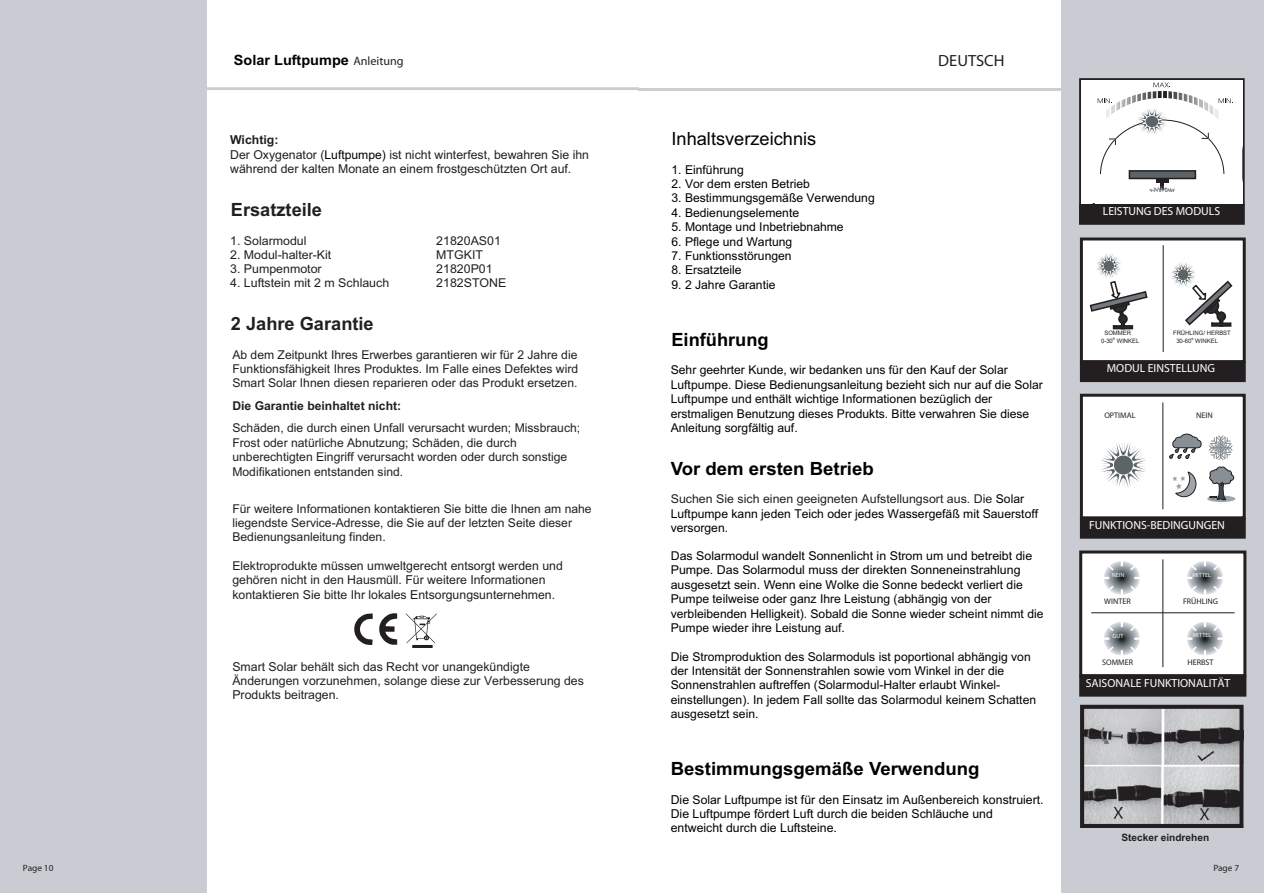
<style>
.page{position:relative;width:1264px;height:893px;background:#fff}
.page>*{position:absolute;margin:0;border:0;box-sizing:border-box;transform-origin:0 0}
.t1{font:700 18.15px "Arial";color:#000}
.t2{font:700 18.15px "Arial";color:#231f20}
.t3{font:18.15px "Arial";color:#000}
.t4{font:16.2px "Myriad";color:#231f20}
.t5{font:700 14.1px "Arial";color:#000}
.t6{font:12.3px/14.4px "Arial";color:#231f20}
.t7{font:12.3px/14.4px "Arial";color:#000}
.t8{font:12.15px/14.4px "Arial";color:#000}
.t9{font:12.15px/14.4px "Arial";color:#231f20}
.t10{font:11.7px "Myriad";color:#fff}
.t11{font:700 10.2px "Arial";color:#231f20}
.t12{font:9.15px "Myriad";color:#231f20}
.t13{font:8.1px "Myriad";color:#231f20}
.t14{font:6.15px/7.4px "Arial";color:#231f20}
.t15{font:6.15px "Myriad";color:#fff}
.s1{font-family:"Myriad";font-weight:400;font-size:12.15px;color:#231f20}
.s2{font-weight:700}
.s3{font-size:12.15px;color:#000}
.s4{font-size:12.15px}
.s5{color:#231f20}
.s6{font-size:5.85px}
</style>
<div class="page">
<div style="left:1061px;top:1px;width:203px;height:891px;background:#c9cdd3"></div>
<hr style="left:638px;top:88px;width:626px;height:3px;background:#c9cdd3">
<div style="left:0;top:0;width:206px;height:892px;background:#c9cdd3"></div>
<hr style="left:0;top:87px;width:638px;height:3px;background:#c9cdd3">
<img style="left:354px;top:613px;width:43px;height:32px">
<svg style="left:406px;top:613px;width:31px;height:30px"></svg>
<hr style="left:412px;top:644px;width:21px;height:3px;background:#231f20">
<div style="left:1080px;top:361px;width:166px;height:21px;border:2px solid #231f20"></div>
<div style="left:1081px;top:361px;width:164px;height:19px;background:#231f20"></div>
<div style="left:1082px;top:240px;width:161px;height:121px;background:#fff"></div>
<hr style="left:1162px;top:245px;width:2px;height:107px;background:#231f20">
<div style="left:1113px;top:325px;width:20px;height:4px;border:2px solid #231f20"></div>
<svg style="left:1089px;top:254px;width:59px;height:74px"></svg>
<svg style="left:1171px;top:262px;width:62px;height:64px"></svg>
<div style="left:1080px;top:237px;width:166px;height:126px;border:3px solid #231f20"></div>
<div style="left:1080px;top:205px;width:163px;height:18px;background:#231f20"></div>
<div style="left:1079px;top:204px;width:166px;height:21px;border:2px solid #231f20"></div>
<div style="left:1079px;top:78px;width:165px;height:127px;border:2px solid #231f20"></div>
<svg style="left:1081px;top:80px;width:161px;height:123px;background:#f0f0f0"></svg>
<div style="left:1081px;top:395px;width:163px;height:122px;background:#fff"></div>
<svg style="left:1207px;top:495px;width:28px;height:7px"></svg>
<svg style="left:1169px;top:433px;width:32px;height:26px"></svg>
<svg style="left:1209px;top:435px;width:24px;height:25px"></svg>
<svg style="left:1172px;top:471px;width:24px;height:26px"></svg>
<svg style="left:1209px;top:466px;width:25px;height:34px"></svg>
<div style="left:1080px;top:393px;width:166px;height:126px;border:3px solid #231f20"></div>
<div style="left:1081px;top:518px;width:163px;height:19px;background:#231f20"></div>
<div style="left:1080px;top:517px;width:166px;height:21px;border:2px solid #231f20"></div>
<svg style="left:1101px;top:443px;width:45px;height:44px"></svg>
<hr style="left:1162px;top:402px;width:1px;height:107px;background:#231f20">
<div style="left:1081px;top:552px;width:164px;height:123px;background:#fff"></div>
<div style="left:1079px;top:550px;width:167px;height:127px;border:3px solid #231f20"></div>
<div style="left:1080px;top:676px;width:165px;height:19px;background:#231f20"></div>
<div style="left:1079px;top:675px;width:167px;height:21px;border:2px solid #231f20"></div>
<hr style="left:1091px;top:612px;width:143px;height:1px;background:#231f20">
<hr style="left:1162px;top:559px;width:1px;height:107px;background:#231f20">
<svg style="left:1104px;top:561px;width:36px;height:34px"></svg>
<svg style="left:1187px;top:561px;width:36px;height:34px"></svg>
<svg style="left:1104px;top:622px;width:36px;height:34px"></svg>
<svg style="left:1187px;top:622px;width:36px;height:34px"></svg>
<img style="left:1085px;top:709px;width:153px;height:113px">
<div style="left:1080px;top:704px;width:163px;height:123px;border:4px solid #231f20"></div>
<p class="t5" style="left:234px;top:55px;width:171px">Solar Luftpumpe <span class="s1">Anleitung</span></p>
<p class="t6" style="left:230px;top:134px;width:360px"><span class="s2">Wichtig:<br></span>Der Oxygenator (<span class="s3">Luftpumpe)</span> ist nicht winterfest, bewahren Sie ihn während der kalten Monate an einem frostgeschützten Ort auf.</p>
<p class="t2" style="left:231px;top:203px;width:93px">Ersatzteile</p>
<p class="t9" style="left:230px;top:234px;width:78px">1. Solarmodul</p>
<p class="t9" style="left:436px;top:234px;width:66px">21820AS01</p>
<p class="t9" style="left:230px;top:248px;width:103px">2. Modul-halter-Kit</p>
<p class="t9" style="left:436px;top:248px;width:48px">MTGKIT</p>
<p class="t9" style="left:230px;top:263px;width:93px">3. Pumpenmotor</p>
<p class="t9" style="left:436px;top:263px;width:58px">21820P01</p>
<p class="t9" style="left:230px;top:277px;width:161px">4. Luftstein mit 2 m Schlauch</p>
<p class="t9" style="left:436px;top:277px;width:72px">2182STONE</p>
<p class="t2" style="left:231px;top:317px;width:144px">2 Jahre Garantie</p>
<p class="t9" style="left:232px;top:348px;width:347px;text-align:justify">Ab dem Zeitpunkt Ihres Erwerbes garantieren wir für 2 Jahre die Funktionsfähigkeit Ihres Produktes. Im Falle eines Defektes wird Smart Solar Ihnen diesen reparieren oder das Produkt ersetzen.</p>
<p class="t9" style="left:232px;top:395px;width:349px;line-height:22.5px"><span class="s2">Die Garantie beinhaltet nicht:<br></span>Schäden, die durch einen Unfall verursacht wurden; Missbrauch;</p>
<p class="t9" style="left:232px;top:436px;width:336px">Frost oder natürliche Abnutzung; Schäden, die durch unberechtigten Eingriff verursacht worden oder durch sonstige<br>Modifikationen entstanden sind.</p>
<p class="t9" style="left:232px;top:502px;width:361px">Für weitere Informationen kontaktieren Sie bitte die Ihnen am nahe liegendste Service-Adresse, die Sie auf der letzten Seite dieser<br>Bedienungsanleitung finden.</p>
<p class="t6" style="left:232px;top:559px;width:332px"><span class="s4">Elektroprodukte m</span>üssen umweltgerecht entsorgt werden und gehören nicht in den Hausmüll. Für weitere Informationen kontaktieren Sie bitte Ihr lokales Entsorgungsunternehmen.</p>
<p class="t6" style="left:232px;top:660px;width:353px">Smart Solar behält sich das Recht vor unangekündigte<br>Änderungen vorzunehmen, solange diese zur Verbesserung des<br>Produkts beitragen.</p>
<p class="t3" style="left:671px;top:132px;width:146px">Inhaltsverzeichnis</p>
<p class="t8" style="left:671px;top:163px;width:74px">1. Einführung</p>
<p class="t8" style="left:671px;top:178px;width:140px">2. Vor dem ersten Betrieb</p>
<p class="t8" style="left:671px;top:192px;width:205px">3. Bestimmungsgemäße Verwendung</p>
<p class="t8" style="left:671px;top:206px;width:129px">4. Bedienungselemente</p>
<p class="t8" style="left:671px;top:221px;width:174px">5. Montage und Inbetriebnahme</p>
<p class="t8" style="left:671px;top:235px;width:122px">6. Pflege und Wartung</p>
<p class="t8" style="left:671px;top:249px;width:122px">7. Funktionsstörungen</p>
<p class="t8" style="left:671px;top:264px;width:72px">8. Ersatzteile</p>
<p class="t8" style="left:671px;top:278px;width:106px">9. 2 Jahre Garantie</p>
<p class="t4" style="left:938px;top:54px;width:68px">DEUTSCH</p>
<p class="t1" style="left:671px;top:333px;width:99px">Einführung</p>
<p class="t8" style="left:671px;top:364px;width:374px">Sehr geehrter Kunde, wir bedanken uns für den Kauf der Solar Luftpumpe. Diese Bedienungsanleitung bezieht sich nur auf die Solar Luftpumpe und enthält wichtige Informationen bezüglich der erstmaligen Benutzung dieses Produkts. Bitte verwahren Sie diese Anleitung sorgfältig auf.</p>
<p class="t1" style="left:671px;top:461px;width:205px">Vor dem ersten Betrieb</p>
<p class="t8" style="left:671px;top:492px;width:369px"><span class="s5">Suchen Sie sich einen geeigneten Aufstellungsort aus. Die</span> Solar<br>Luftpumpe kann jeden Teich oder jedes Wassergefäß mit Sauerstoff versorgen.</p>
<p class="t8" style="left:671px;top:550px;width:374px">Das Solarmodul wandelt Sonnenlicht in Strom um und betreibt die Pumpe. Das Solarmodul muss der direkten Sonneneinstrahlung ausgesetzt sein. Wenn eine Wolke die Sonne bedeckt verliert die Pumpe teilweise oder ganz Ihre Leistung (abhängig von der verbleibenden Helligkeit). Sobald die Sonne wieder scheint nimmt die Pumpe wieder ihre Leistung auf.</p>
<p class="t8" style="left:671px;top:650px;width:367px">Die Stromproduktion des Solarmoduls ist poportional abhängig von der Intensität der Sonnenstrahlen sowie vom Winkel in der die Sonnenstrahlen auftreffen (Solarmodul-Halter erlaubt Winkel&shy;einstellungen). In jedem Fall sollte das Solarmodul keinem Schatten ausgesetzt sein.</p>
<p class="t1" style="left:671px;top:761px;width:310px">Bestimmungsgemäße Verwendung</p>
<p class="t7" style="left:671px;top:793px;width:374px">Die <span class="s4">Solar Luftpumpe</span> ist für den Einsatz im Außenbereich konstruiert.<br>Die Luftpumpe fördert Luft durch die beiden Schläuche und entweicht durch die Luftsteine.</p>
<p class="t10" style="left:1103px;top:206px;width:119px">LEISTUNG DES MODULS</p>
<p class="t14" style="left:1101px;top:330px;width:40px;text-indent:3px">SOMMER<br>0-30º WINKEL</p>
<p class="t14" style="left:1176px;top:330px;width:56px;text-indent:-3px">FRÜHLING/ HERBST<br>30-60<span class="s6">º</span> WINKEL</p>
<p class="t10" style="left:1107px;top:363px;width:110px">MODUL EINSTELLUNG</p>
<p class="t13" style="left:1104px;top:412px;width:33px">OPTIMAL</p>
<p class="t13" style="left:1196px;top:412px;width:18px">NEIN</p>
<p class="t10" style="left:1089px;top:520px;width:137px">FUNKTIONS-BEDINGUNGEN</p>
<p class="t15" style="left:1112px;top:572px;width:14px">NEIN</p>
<p class="t15" style="left:1192px;top:572px;width:20px">MITTEL</p>
<p class="t13" style="left:1104px;top:598px;width:28px">WINTER</p>
<p class="t13" style="left:1183px;top:598px;width:37px">FRÜHLING</p>
<p class="t15" style="left:1193px;top:632px;width:20px">MITTEL</p>
<p class="t10" style="left:1086px;top:678px;width:146px">SAISONALE FUNKTIONALITÄT</p>
<p class="t15" style="left:1112px;top:633px;width:12px">GUT</p>
<p class="t13" style="left:1102px;top:659px;width:32px">SOMMER</p>
<p class="t13" style="left:1187px;top:659px;width:28px">HERBST</p>
<p class="t11" style="left:1121px;top:833px;width:89px">Stecker eindrehen</p>
<p class="t12" style="left:23px;top:864px;width:32px">Page 10</p>
<p class="t12" style="left:1213px;top:864px;width:27px">Page 7</p>
</div>
